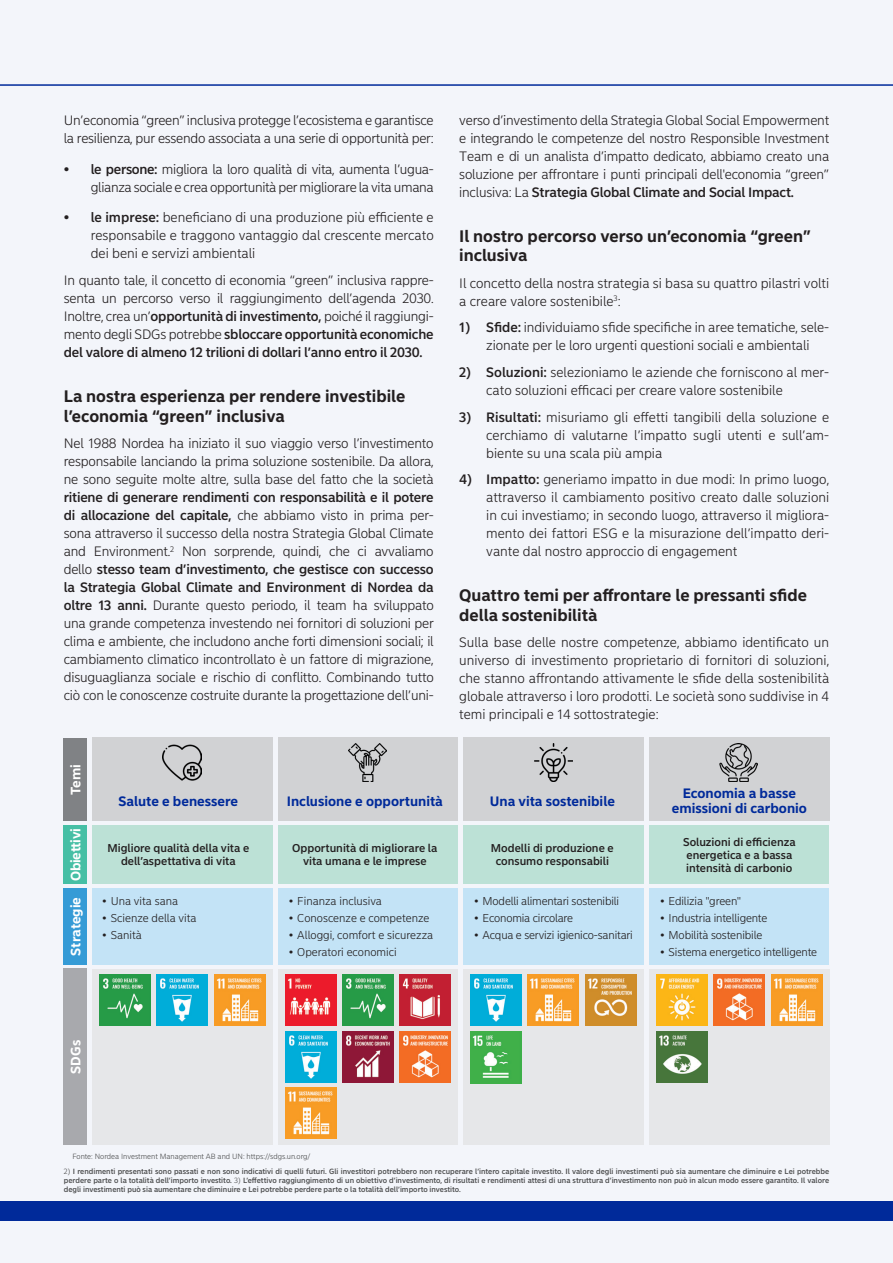
<style>
.page{position:relative;width:893px;height:1263px;background:#f3f5fa}
.page>*{position:absolute;margin:0;border:0;box-sizing:border-box;transform-origin:0 0}
.Headlines_Sans_Small{font:700 16.5px/19.5px "Nordea Sans Small";color:#231f20}
.body_text_Sans_Small{font:300 13.5px/18px "Nordea Sans Small";letter-spacing:-.005em;color:#231f20;text-align:justify}
.body_text_Sans_Small-2{font:300 13.5px/18px "Nordea Sans Small";letter-spacing:-.025em;color:#231f20;text-align:right}
.t1{font:700 13.5px/15px "Nordea Sans Small";color:#002a9a;text-align:center}
.t2{font:700 13.5px "Nordea Sans Small";letter-spacing:-.01em;color:#fff}
.t3{font:300 11.25px "Nordea Sans Small";letter-spacing:-.01em;color:#231f20}
.Highlight_box_bullet{font:500 11.25px/12.8px "Nordea Sans Small";color:#231f20;text-align:center}
.t4{font:500 7.5px/9px "Nordea Sans Small";color:#4b4c4d;text-align:justify}
.t5{font:300 7.5px "Nordea Sans Small";color:#4b4c4d}
.s1{font-weight:500}
.s2{font-weight:300}
</style>
<div class="page">
<hr style="left:0;top:84px;width:893px;height:2px;background:#002a9a">
<div style="left:0;top:1201px;width:893px;height:19px;background:#002a9a"></div>
<div style="left:64px;top:825px;width:23px;height:59px;background:#46bfa5"></div>
<div style="left:64px;top:738px;width:23px;height:83px;background:#808285"></div>
<div style="left:64px;top:969px;width:23px;height:176px;background:#a8a9ad"></div>
<div style="left:64px;top:888px;width:23px;height:76px;background:#359bd6"></div>
<div style="left:92px;top:969px;width:737px;height:176px;background:#e6e7e9"></div>
<div style="left:92px;top:825px;width:737px;height:59px;background:#bce1d6"></div>
<div style="left:92px;top:888px;width:737px;height:76px;background:#c3e3f6"></div>
<div style="left:92px;top:738px;width:737px;height:83px;background:#d1d2d4"></div>
<img style="left:157px;top:974px;width:51px;height:51px">
<img style="left:99px;top:974px;width:51px;height:51px">
<img style="left:214px;top:974px;width:51px;height:51px">
<hr style="left:273px;top:736px;width:4px;height:414px;background:#f3f5fa">
<div style="left:458px;top:736px;width:5px;height:414px;background:#f3f5fa"></div>
<hr style="left:644px;top:736px;width:4px;height:414px;background:#f3f5fa">
<img style="left:286px;top:1031px;width:51px;height:51px">
<img style="left:286px;top:974px;width:51px;height:51px">
<img style="left:342px;top:1031px;width:51px;height:51px">
<img style="left:342px;top:974px;width:51px;height:51px">
<img style="left:399px;top:974px;width:51px;height:51px">
<img style="left:399px;top:1031px;width:51px;height:51px">
<img style="left:286px;top:1088px;width:51px;height:51px">
<img style="left:470px;top:974px;width:51px;height:51px">
<img style="left:470px;top:1032px;width:51px;height:51px">
<img style="left:528px;top:974px;width:51px;height:51px">
<img style="left:585px;top:974px;width:51px;height:51px">
<img style="left:714px;top:974px;width:51px;height:51px">
<img style="left:656px;top:974px;width:51px;height:51px">
<img style="left:771px;top:974px;width:51px;height:51px">
<img style="left:656px;top:1032px;width:51px;height:51px">
<img style="left:534px;top:744px;width:38px;height:38px">
<img style="left:349px;top:744px;width:38px;height:38px">
<img style="left:163px;top:744px;width:38px;height:37px">
<img style="left:719px;top:744px;width:38px;height:38px">
<p class="body_text_Sans_Small" style="left:64px;top:111px;width:371px">Un’economia “green” inclusiva protegge l’ecosistema e garantisce la resilienza, pur essendo associata a una serie di opportunità per:</p>
<p class="body_text_Sans_Small-2" style="left:64px;top:160px;width:371px"><span class="s1">• le persone:</span> migliora la loro qualità di vita, aumenta l’ugua&shy;glianza sociale e crea opportunità per migliorare la vita umana</p>
<p class="body_text_Sans_Small" style="left:91px;top:209px;width:344px;text-indent:-27px"><span class="s1">• le imprese:</span> beneficiano di una produzione più efficiente e responsabile e traggono vantaggio dal crescente mercato dei beni e servizi ambientali</p>
<p class="body_text_Sans_Small" style="left:64px;top:271px;width:371px">In quanto tale, il concetto di economia “green” inclusiva rappre&shy;senta un percorso verso il raggiungimento dell’agenda 2030.<br>Inoltre, crea un’<span class="s1">opportunità di investimento,</span> poiché il raggiungi&shy;mento degli SDGs potrebbe <span class="s1">sbloccare opportunità economiche del valore di almeno 12 trilioni di dollari l’anno entro il 2030.</span></p>
<p class="Headlines_Sans_Small" style="left:64px;top:387px;width:343px">La nostra esperienza per rendere investibile l’economia “green” inclusiva</p>
<p class="body_text_Sans_Small" style="left:64px;top:434px;width:371px">Nel 1988 Nordea ha iniziato il suo viaggio verso l’investimento responsabile lanciando la prima soluzione sostenibile. Da allora, ne sono seguite molte altre, sulla base del fatto che la società <span class="s1">ritiene di generare rendimenti con responsabilità e il potere di allocazione del capitale,</span> che abbiamo visto in prima per&shy;sona attraverso il successo della nostra Strategia Global Climate and Environment.<sup>2</sup> Non sorprende, quindi, che ci avvaliamo dello <span class="s1">stesso team d’investimento, che gestisce con successo la Strategia Global Climate and Environment di Nordea da oltre 13 anni.</span> Durante questo periodo, il team ha sviluppato una grande competenza investendo nei fornitori di soluzioni per clima e ambiente, che includono anche forti dimensioni sociali; il cambiamento climatico incontrollato è un fattore di migrazione, disuguaglianza sociale e rischio di conflitto. Combinando tutto ciò con le conoscenze costruite durante la progettazione dell’uni-</p>
<p class="body_text_Sans_Small" style="left:459px;top:111px;width:371px">verso d’investimento della Strategia Global Social Empowerment e integrando le competenze del nostro Responsible Investment Team e di un analista d’impatto dedicato, abbiamo creato una soluzione per affrontare i punti principali dell'economia “green” inclusiva: La <span class="s1">Strategia Global Climate and Social Impact.</span></p>
<p class="Headlines_Sans_Small" style="left:459px;top:227px;width:353px">Il nostro percorso verso un’economia “green” inclusiva</p>
<p class="body_text_Sans_Small" style="left:459px;top:274px;width:371px">Il concetto della nostra strategia si basa su quattro pilastri volti a creare valore sostenibile<sup>3</sup>:</p>
<p class="body_text_Sans_Small" style="left:459px;top:319px;width:371px;text-align:center"><span class="s1">1) Sfide:</span> individuiamo sfide specifiche in aree tematiche, sele&shy;zionate per le loro urgenti questioni sociali e ambientali</p>
<p class="body_text_Sans_Small" style="left:486px;top:363px;width:344px;text-indent:-27px"><span class="s1">2) Soluzioni:</span> selezioniamo le aziende che forniscono al mer&shy;cato soluzioni efficaci per creare valore sostenibile</p>
<p class="body_text_Sans_Small" style="left:486px;top:408px;width:344px;text-indent:-27px"><span class="s1">3) Risultati:</span> misuriamo gli effetti tangibili della soluzione e cerchiamo di valutarne l’impatto sugli utenti e sull’am&shy;biente su una scala più ampia</p>
<p class="body_text_Sans_Small" style="left:486px;top:470px;width:344px;text-indent:-27px"><span class="s1">4) Impatto:</span> generiamo impatto in due modi: In primo luogo, attraverso il cambiamento positivo creato dalle soluzioni in cui investiamo; in secondo luogo, attraverso il migliora&shy;mento dei fattori ESG e la misurazione dell’impatto deri&shy;vante dal nostro approccio di engagement</p>
<p class="Headlines_Sans_Small" style="left:459px;top:586px;width:349px">Quattro temi per affrontare le pressanti sfide della sostenibilità</p>
<p class="body_text_Sans_Small" style="left:459px;top:633px;width:371px">Sulla base delle nostre competenze, abbiamo identificato un universo di investimento proprietario di fornitori di soluzioni, che stanno affrontando attivamente le sfide della sostenibilità globale attraverso i loro prodotti. Le società sono suddivise in 4 temi principali e 14 sottostrategie:</p>
<p class="t2" style="left:67px;top:795px;width:32px;rotate:-90deg">Temi</p>
<p class="t2" style="left:67px;top:881px;width:54px;rotate:-90deg">Obiettivi</p>
<p class="t2" style="left:67px;top:955px;width:60px;rotate:-90deg">Strategie</p>
<p class="t1" style="left:119px;top:794px;width:121px">Salute e benessere</p>
<p class="t1" style="left:287px;top:794px;width:158px">Inclusione e opportunità</p>
<p class="t1" style="left:490px;top:794px;width:127px">Una vita sostenibile</p>
<p class="t1" style="left:672px;top:785px;width:137px">Economia a basse emissioni di carbonio</p>
<p class="Highlight_box_bullet" style="left:107px;top:842px;width:143px">Migliore qualità della vita e dell’aspettativa di vita</p>
<p class="Highlight_box_bullet" style="left:292px;top:842px;width:147px">Opportunità di migliorare la vita umana e le imprese</p>
<p class="Highlight_box_bullet" style="left:491px;top:842px;width:124px">Modelli di produzione e consumo responsabili</p>
<p class="Highlight_box_bullet" style="left:683px;top:836px;width:114px;text-align:left">Soluzioni di efficienza energetica e a bassa intensità di carbonio</p>
<p class="t3" style="left:102px;top:894px;width:77px">• Una vita sana</p>
<p class="t3" style="left:102px;top:911px;width:96px">• Scienze della vita</p>
<p class="t3" style="left:102px;top:928px;width:41px">• Sanità</p>
<p class="t3" style="left:289px;top:894px;width:95px">• Finanza inclusiva</p>
<p class="t3" style="left:289px;top:911px;width:142px">• Conoscenze e competenze</p>
<p class="t3" style="left:289px;top:928px;width:146px">• Alloggi, comfort e sicurezza</p>
<p class="t3" style="left:289px;top:945px;width:109px">• Operatori economici</p>
<p class="t3" style="left:474px;top:894px;width:147px">• Modelli alimentari sostenibili</p>
<p class="t3" style="left:474px;top:911px;width:101px">• Economia circolare</p>
<p class="t3" style="left:474px;top:928px;width:160px">• Acqua e servizi igienico-sanitari</p>
<p class="t3" style="left:660px;top:894px;width:82px">• Edilizia "green"</p>
<p class="t3" style="left:660px;top:911px;width:109px">• Industria intelligente</p>
<p class="t3" style="left:660px;top:928px;width:104px">• Mobilità sostenibile</p>
<p class="t3" style="left:660px;top:945px;width:159px">• Sistema energetico intelligente</p>
<p class="t2" style="left:67px;top:1073px;width:35px;rotate:-90deg">SDGs</p>
<p class="t5" style="left:72px;top:1152px;width:240px">Fonte: Nordea Investment Management AB and UN: https://sdgs.un.org/</p>
<p class="t4" style="left:64px;top:1167px;width:767px"><span class="s2">2)</span> I rendimenti presentati sono passati e non sono indicativi di quelli futuri. Gli investitori potrebbero non recuperare l’intero capitale investito. Il valore degli investimenti può sia aumentare che diminuire e Lei potrebbe perdere parte o la totalità dell’importo investito. <span class="s2">3)</span> L’effettivo raggiungimento di un obiettivo d’investimento, di risultati e rendimenti attesi di una struttura d’investimento non può in alcun modo essere garantito. Il valore degli investimenti può sia aumentare che diminuire e Lei potrebbe perdere parte o la totalità dell’importo investito.</p>
</div>
